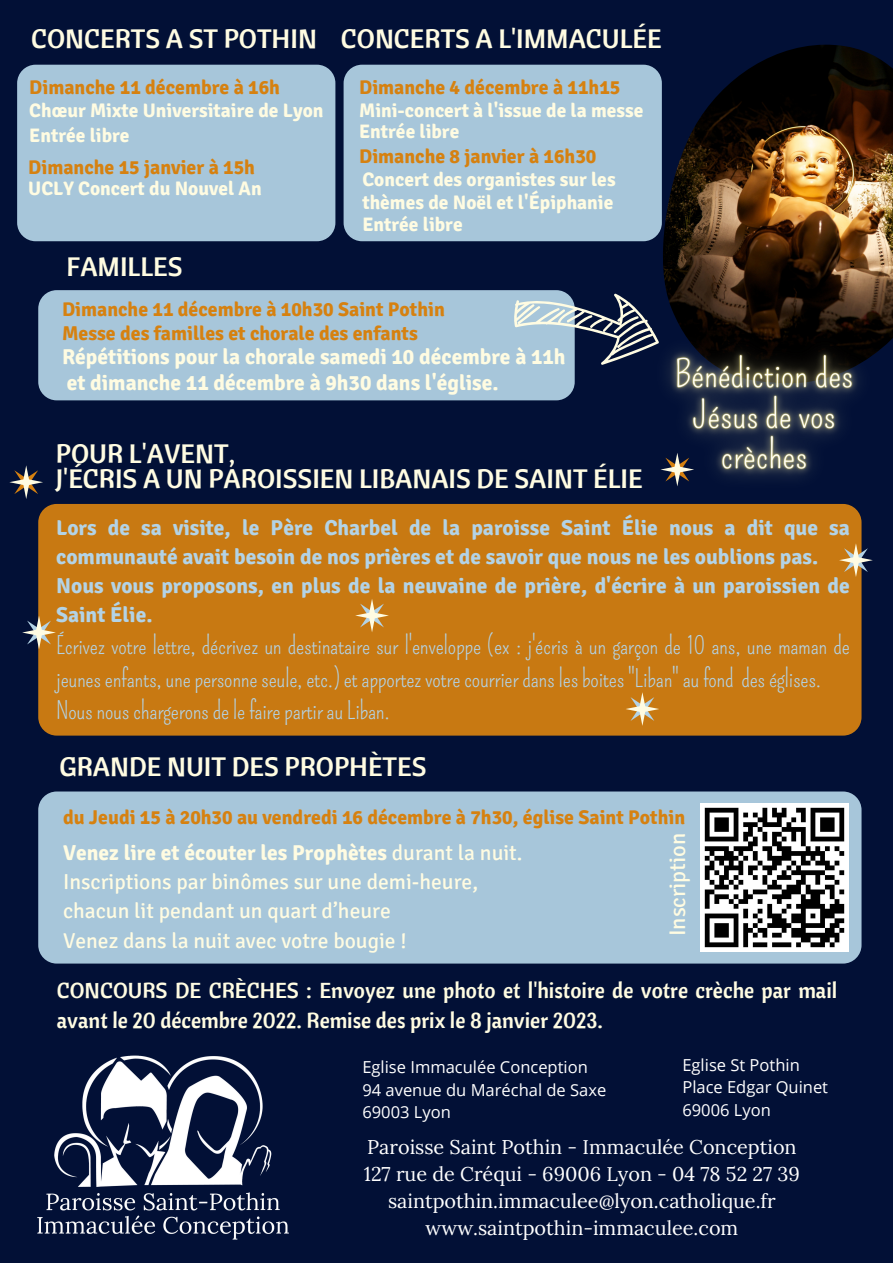
<style>
.page{position:relative;width:893px;height:1264px;background:#fff}
.page>*{position:absolute;margin:0;border:0;box-sizing:border-box;transform-origin:0 0}
.t1{font:26.4px/24.8px "Cantora One";color:#fffce2}
.t2{font:24px/32.5px "Pompiere";letter-spacing:-.01em;color:#b3d3e6}
.t3{font:22.5px "Signika";color:#fffce2}
.t4{font:700 21.6px/29.2px "Signika";color:#b3d3e6}
.t5{font:21.6px/29.2px "Signika";color:#fffce2}
.t6{font:21.6px/29.2px "Cantora One";color:#fffce2}
.t7{font:700 21.6px/25.8px "Signika";color:#fffce2}
.t8{font:700 19.8px/23.5px "Signika";color:#d68110}
.t9{font:19.8px/27px "Lora";color:#fff;text-align:center}
.t10{font:700 19.5px/22.5px "Signika";color:#fffce2}
.t11{font:16.5px/22.5px "Open Sans";color:#fff}
.s1{font-weight:700}
</style>
<div class="page">
<div style="left:0;top:0;width:892px;height:1262px;background:#021036"></div>
<img style="left:37px;top:1055px;width:252px;height:185px">
<div style="left:17px;top:65px;width:318px;height:176px;background:#a7c6da;border-radius:18px"></div>
<img style="left:663px;top:45px;width:229px;height:264px">
<div style="left:38px;top:791px;width:823px;height:172px;background:#a7c6da;border-radius:18px"></div>
<div style="left:38px;top:504px;width:823px;height:231px;background:#c87912;border-radius:18px"></div>
<div style="left:38px;top:290px;width:536px;height:110px;background:#a7c6da;border-radius:18px"></div>
<svg style="left:514px;top:293px;width:122px;height:72px"></svg>
<img style="left:630px;top:309px;width:262px;height:213px">
<svg style="left:9px;top:465px;width:34px;height:34px"></svg>
<svg style="left:839px;top:543px;width:33px;height:34px"></svg>
<svg style="left:626px;top:692px;width:33px;height:34px"></svg>
<svg style="left:22px;top:615px;width:34px;height:34px"></svg>
<svg style="left:355px;top:599px;width:34px;height:33px"></svg>
<img style="left:700px;top:803px;width:148px;height:148px">
<div style="left:343px;top:65px;width:318px;height:176px;background:#a7c6da;border-radius:18px"></div>
<p class="t1" style="left:31px;top:26px;width:287px">CONCERTS A ST POTHIN</p>
<p class="t8" style="left:29px;top:75px;width:252px">Dimanche 11 décembre à 16h</p>
<p class="t10" style="left:29px;top:124px;width:102px">Entrée libre</p>
<p class="t10" style="left:29px;top:99px;width:296px">Chœur Mixte Universitaire de Lyon</p>
<p class="t8" style="left:28px;top:156px;width:228px">Dimanche 15 janvier à 15h</p>
<p class="t10" style="left:28px;top:177px;width:235px">UCLY Concert du Nouvel An</p>
<p class="t1" style="left:66px;top:253px;width:117px">FAMILLES</p>
<p class="t1" style="left:341px;top:26px;width:322px">CONCERTS A L'IMMACULÉE</p>
<p class="t8" style="left:359px;top:75px;width:263px">Dimanche 4 décembre à 11h15</p>
<p class="t10" style="left:359px;top:99px;width:286px">Mini-concert à l'issue de la messe</p>
<p class="t8" style="left:359px;top:144px;width:239px">Dimanche 8 janvier à 16h30</p>
<p class="t10" style="left:359px;top:121px;width:102px">Entrée libre</p>
<p class="t10" style="left:362px;top:168px;width:255px">Concert des organistes sur les thèmes de Noël et l'Épiphanie</p>
<p class="t10" style="left:362px;top:213px;width:102px">Entrée libre</p>
<p class="t8" style="left:62px;top:298px;width:384px">Dimanche 11 décembre à 10h30 Saint Pothin<br>Messe des familles et chorale des enfants</p>
<p class="t7" style="left:62px;top:344px;width:505px">Répétitions pour la chorale samedi 10 décembre à 11h et dimanche 11 décembre à 9h30 dans l'église.</p>
<p class="t1" style="left:56px;top:441px;width:588px">POUR L'AVENT,<br>J'ÉCRIS A UN PAROISSIEN LIBANAIS DE SAINT ÉLIE</p>
<p class="t4" style="left:56px;top:513px;width:795px">Lors de sa visite, le Père Charbel de la paroisse Saint Élie nous a dit que sa communauté avait besoin de nos prières et de savoir que nous ne les oublions pas.<br>Nous vous proposons, en plus de la neuvaine de prière, d'écrire à un paroissien de Saint Élie.</p>
<p class="t2" style="left:56px;top:629px;width:795px">Écrivez votre lettre, décrivez un destinataire sur l'enveloppe (ex : j'écris à un garçon de 10 ans, une maman de jeunes enfants, une personne seule, etc.) et apportez votre courrier dans les boites "Liban" au fond des églises.<br>Nous nous chargerons de le faire partir au Liban.</p>
<p class="t1" style="left:59px;top:753px;width:368px">GRANDE NUIT DES PROPHÈTES</p>
<p class="t8" style="left:63px;top:805px;width:623px">du Jeudi 15 à 20h30 au vendredi 16 décembre à 7h30, église Saint Pothin</p>
<p class="t3" style="left:664px;top:936px;width:105px;rotate:-90deg">Inscription</p>
<p class="t5" style="left:63px;top:838px;width:461px"><span class="s1">Venez lire et écouter les Prophètes</span> durant la nuit.<br>Inscriptions par binômes sur une demi-heure, chacun lit pendant un quart d’heure<br>Venez dans la nuit avec votre bougie !</p>
<p class="t6" style="left:57px;top:975px;width:781px">CONCOURS DE CRÈCHES : Envoyez une photo et l'histoire de votre crèche par mail avant le 20 décembre 2022. Remise des prix le 8 janvier 2023.</p>
<p class="t11" style="left:362px;top:1055px;width:245px">Eglise Immaculée Conception<br>94 avenue du Maréchal de Saxe<br>69003 Lyon</p>
<p class="t11" style="left:682px;top:1053px;width:147px">Eglise St Pothin<br>Place Edgar Quinet<br>69006 Lyon</p>
<p class="t9" style="left:364px;top:1133px;width:438px">Paroisse Saint Pothin - Immaculée Conception 127 rue de Créqui - 69006 Lyon - 04 78 52 27 39 saintpothin.immaculee@lyon.catholique.fr www.saintpothin-immaculee.com</p>
</div>
